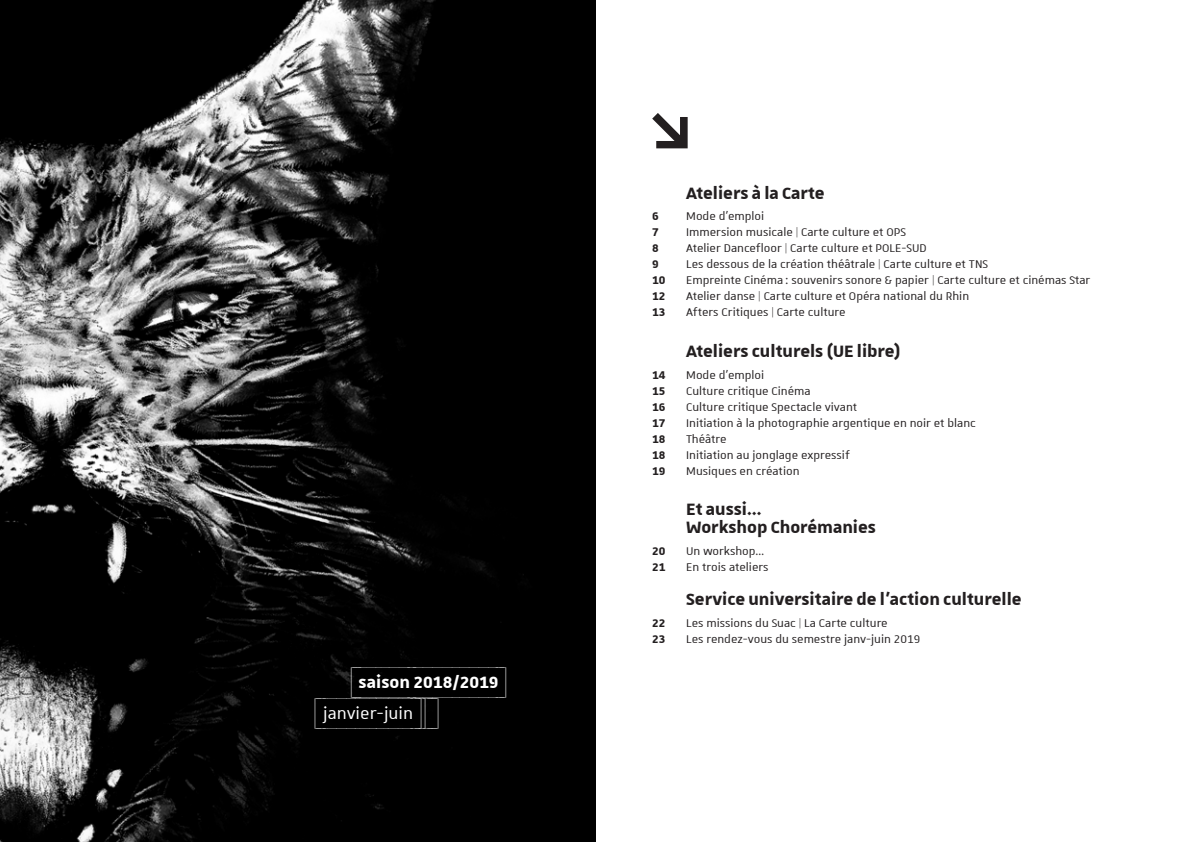
<style>
.page{position:relative;width:1191px;height:842px;background:#fff}
.page>*{position:absolute;margin:0;border:0;box-sizing:border-box;transform-origin:0 0}
.little_titre_sommair{font:700 22px/18px "Unistra A";color:#231f20}
.lieu___date___horair{font:700 22px "Unistra Encadre";color:#fff}
.lieu___date___horair-2{font:22px "Unistra Encadre";color:#fff}
.sommaire{font:15px "Unistra A";color:#231f20}
.sommaire-2{font:700 15px "Unistra A";color:#231f20}
</style>
<div class="page">
<img style="left:0;top:0;width:595px;height:842px">
<svg style="left:652px;top:113px;width:35px;height:35px"></svg>
<p class="lieu___date___horair" style="left:351px;top:667px;width:157px">(_SAISON_2018/2019_)</p>
<p class="lieu___date___horair-2" style="left:315px;top:698px;width:125px">(_JANVIER-JUIN_))__)</p>
<p class="little_titre_sommair" style="left:686px;top:183px;width:140px">Ateliers à la Carte</p>
<p class="sommaire-2" style="left:652px;top:208px;width:8px">6</p>
<p class="sommaire" style="left:686px;top:209px;width:80px">Mode d’emploi</p>
<p class="sommaire-2" style="left:652px;top:224px;width:8px">7</p>
<p class="sommaire" style="left:686px;top:225px;width:221px">Immersion musicale | Carte culture et OPS</p>
<p class="sommaire-2" style="left:652px;top:240px;width:8px">8</p>
<p class="sommaire" style="left:686px;top:241px;width:242px">Atelier Dancefloor | Carte culture et POLE-SUD</p>
<p class="sommaire-2" style="left:652px;top:256px;width:8px">9</p>
<p class="sommaire" style="left:686px;top:257px;width:303px">Les dessous de la création théâtrale | Carte culture et TNS</p>
<p class="sommaire-2" style="left:652px;top:272px;width:15px">10</p>
<p class="sommaire" style="left:686px;top:273px;width:406px">Empreinte Cinéma : souvenirs sonore &amp; papier | Carte culture et cinémas Star</p>
<p class="sommaire-2" style="left:652px;top:288px;width:15px">12</p>
<p class="sommaire" style="left:686px;top:289px;width:284px">Atelier danse | Carte culture et Opéra national du Rhin</p>
<p class="sommaire-2" style="left:652px;top:304px;width:15px">13</p>
<p class="sommaire" style="left:686px;top:305px;width:161px">Afters Critiques | Carte culture</p>
<p class="little_titre_sommair" style="left:686px;top:341px;width:216px">Ateliers culturels (UE libre)</p>
<p class="sommaire-2" style="left:652px;top:366px;width:15px">14</p>
<p class="sommaire" style="left:686px;top:367px;width:80px">Mode d’emploi</p>
<p class="sommaire-2" style="left:652px;top:382px;width:15px">15</p>
<p class="sommaire" style="left:686px;top:383px;width:126px">Culture critique Cinéma</p>
<p class="sommaire-2" style="left:652px;top:398px;width:15px">16</p>
<p class="sommaire" style="left:686px;top:399px;width:172px">Culture critique Spectacle vivant</p>
<p class="sommaire-2" style="left:652px;top:414px;width:15px">17</p>
<p class="sommaire" style="left:686px;top:415px;width:291px">Initiation à la photographie argentique en noir et blanc</p>
<p class="sommaire-2" style="left:652px;top:430px;width:15px">18</p>
<p class="sommaire" style="left:686px;top:431px;width:42px">Théâtre</p>
<p class="sommaire-2" style="left:652px;top:446px;width:15px">18</p>
<p class="sommaire" style="left:686px;top:447px;width:165px">Initiation au jonglage expressif</p>
<p class="sommaire-2" style="left:652px;top:462px;width:15px">19</p>
<p class="sommaire" style="left:686px;top:463px;width:115px">Musiques en création</p>
<p class="little_titre_sommair" style="left:686px;top:500px;width:191px">Et aussi…<br>Workshop Chorémanies</p>
<p class="sommaire-2" style="left:652px;top:543px;width:15px">20</p>
<p class="sommaire" style="left:686px;top:543px;width:79px">Un workshop…</p>
<p class="sommaire-2" style="left:652px;top:559px;width:15px">21</p>
<p class="sommaire" style="left:686px;top:559px;width:84px">En trois ateliers</p>
<p class="little_titre_sommair" style="left:686px;top:589px;width:337px">Service universitaire de l’action culturelle</p>
<p class="sommaire-2" style="left:652px;top:614px;width:15px">22</p>
<p class="sommaire" style="left:686px;top:615px;width:203px">Les missions du Suac | La Carte culture</p>
<p class="sommaire-2" style="left:652px;top:630px;width:15px">23</p>
<p class="sommaire" style="left:686px;top:631px;width:236px">Les rendez-vous du semestre janv-juin 2019</p>
</div>
